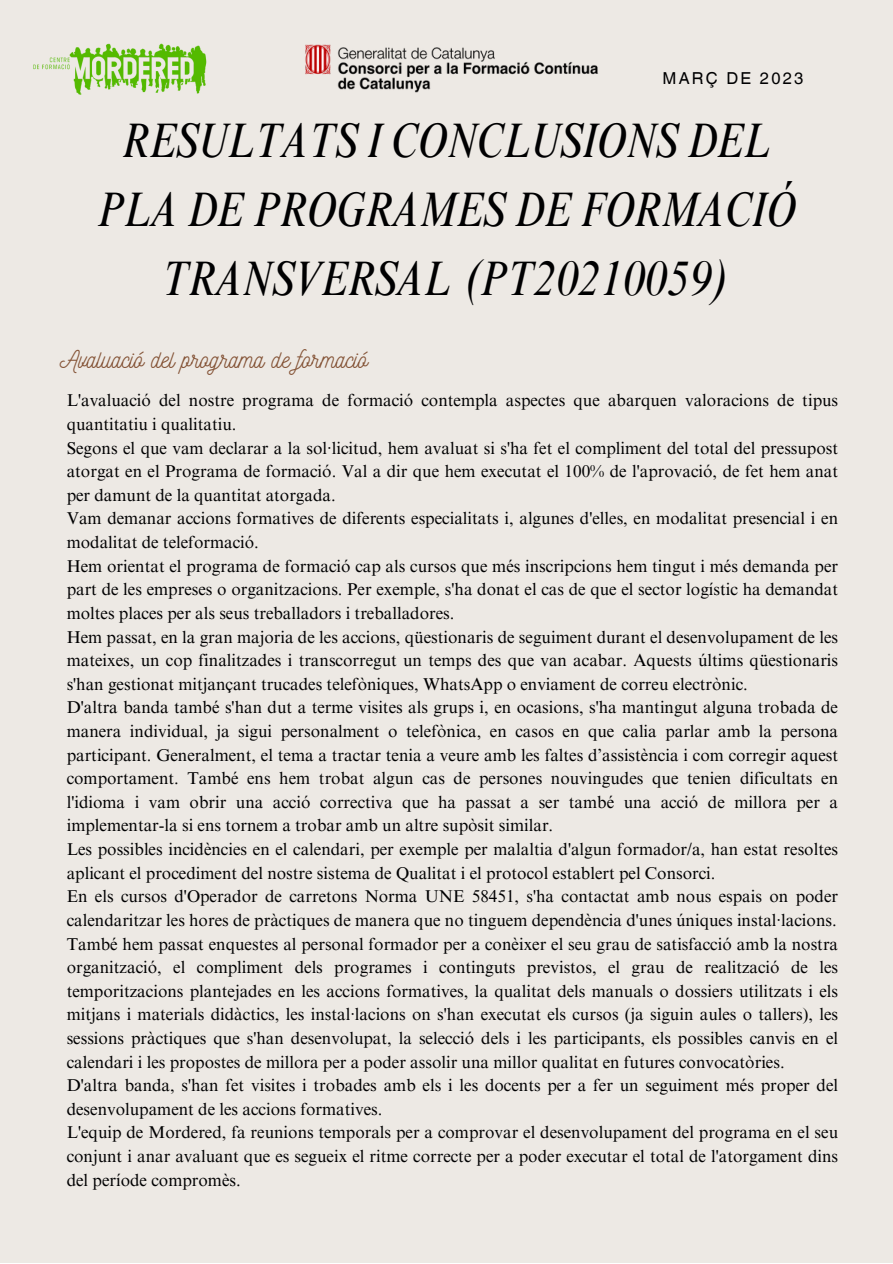
<style>
.page{position:relative;width:893px;height:1264px;background:#fff}
.page>*{position:absolute;margin:0;border:0;box-sizing:border-box;transform-origin:0 0}
.t1{font:italic condensed 49.65px/68.6px "Times NRMT Pro";color:#000001;text-align:center}
.t2{font:24.6px "Nickainley";color:#845336}
.t3{font:17.1px/23.5px "Times NRMT Pro";color:#000001;text-align:justify}
.t4{font:16.5px "Helvetica World";letter-spacing:.14em;color:#000001}
</style>
<div class="page">
<div style="left:0;top:0;width:892px;height:1262px;background:#ede9e4"></div>
<img style="left:33px;top:43px;width:174px;height:52px">
<img style="left:305px;top:44px;width:293px;height:49px">
<p class="t4" style="left:662px;top:68px;width:142px">MARÇ DE 2023</p>
<p class="t1" style="left:97px;top:112px;width:700px">RESULTATS I CONCLUSIONS DEL<br>PLA DE PROGRAMES DE FORMACIÓ<br>TRANSVERSAL (PT20210059)</p>
<p class="t2" style="left:60px;top:343px;width:309px">Avaluació del programa de formació</p>
<p class="t3" style="left:67px;top:391px;width:772px">L'avaluació del nostre programa de formació contempla aspectes que abarquen valoracions de tipus quantitatiu i qualitatiu.</p>
<p class="t3" style="left:67px;top:438px;width:772px">Segons el que vam declarar a la sol·licitud, hem avaluat si s'ha fet el compliment del total del pressupost atorgat en el Programa de formació. Val a dir que hem executat el 100% de l'aprovació, de fet hem anat per damunt de la quantitat atorgada.</p>
<p class="t3" style="left:67px;top:509px;width:772px">Vam demanar accions formatives de diferents especialitats i, algunes d'elles, en modalitat presencial i en modalitat de teleformació.</p>
<p class="t3" style="left:67px;top:556px;width:772px">Hem orientat el programa de formació cap als cursos que més inscripcions hem tingut i més demanda per part de les empreses o organitzacions. Per exemple, s'ha donat el cas de que el sector logístic ha demandat moltes places per als seus treballadors i treballadores.</p>
<p class="t3" style="left:67px;top:627px;width:772px">Hem passat, en la gran majoria de les accions, qüestionaris de seguiment durant el desenvolupament de les mateixes, un cop finalitzades i transcorregut un temps des que van acabar. Aquests últims qüestionaris s'han gestionat mitjançant trucades telefòniques, WhatsApp o enviament de correu electrònic.</p>
<p class="t3" style="left:67px;top:698px;width:772px">D'altra banda també s'han dut a terme visites als grups i, en ocasions, s'ha mantingut alguna trobada de manera individual, ja sigui personalment o telefònica, en casos en que calia parlar amb la persona participant. Generalment, el tema a tractar tenia a veure amb les faltes d’assistència i com corregir aquest comportament. També ens hem trobat algun cas de persones nouvingudes que tenien dificultats en l'idioma i vam obrir una acció correctiva que ha passat a ser també una acció de millora per a implementar-la si ens tornem a trobar amb un altre supòsit similar.</p>
<p class="t3" style="left:67px;top:839px;width:772px">Les possibles incidències en el calendari, per exemple per malaltia d'algun formador/a, han estat resoltes aplicant el procediment del nostre sistema de Qualitat i el protocol establert pel Consorci.</p>
<p class="t3" style="left:67px;top:886px;width:772px">En els cursos d'Operador de carretons Norma UNE 58451, s'ha contactat amb nous espais on poder calendaritzar les hores de pràctiques de manera que no tinguem dependència d'unes úniques instal·lacions.</p>
<p class="t3" style="left:67px;top:934px;width:772px">També hem passat enquestes al personal formador per a conèixer el seu grau de satisfacció amb la nostra organització, el compliment dels programes i continguts previstos, el grau de realització de les temporitzacions plantejades en les accions formatives, la qualitat dels manuals o dossiers utilitzats i els mitjans i materials didàctics, les instal·lacions on s'han executat els cursos (ja siguin aules o tallers), les sessions pràctiques que s'han desenvolupat, la selecció dels i les participants, els possibles canvis en el calendari i les propostes de millora per a poder assolir una millor qualitat en futures convocatòries.</p>
<p class="t3" style="left:67px;top:1075px;width:772px">D'altra banda, s'han fet visites i trobades amb els i les docents per a fer un seguiment més proper del desenvolupament de les accions formatives.</p>
<p class="t3" style="left:67px;top:1122px;width:772px">L'equip de Mordered, fa reunions temporals per a comprovar el desenvolupament del programa en el seu conjunt i anar avaluant que es segueix el ritme correcte per a poder executar el total de l'atorgament dins del període compromès.</p>
</div>
